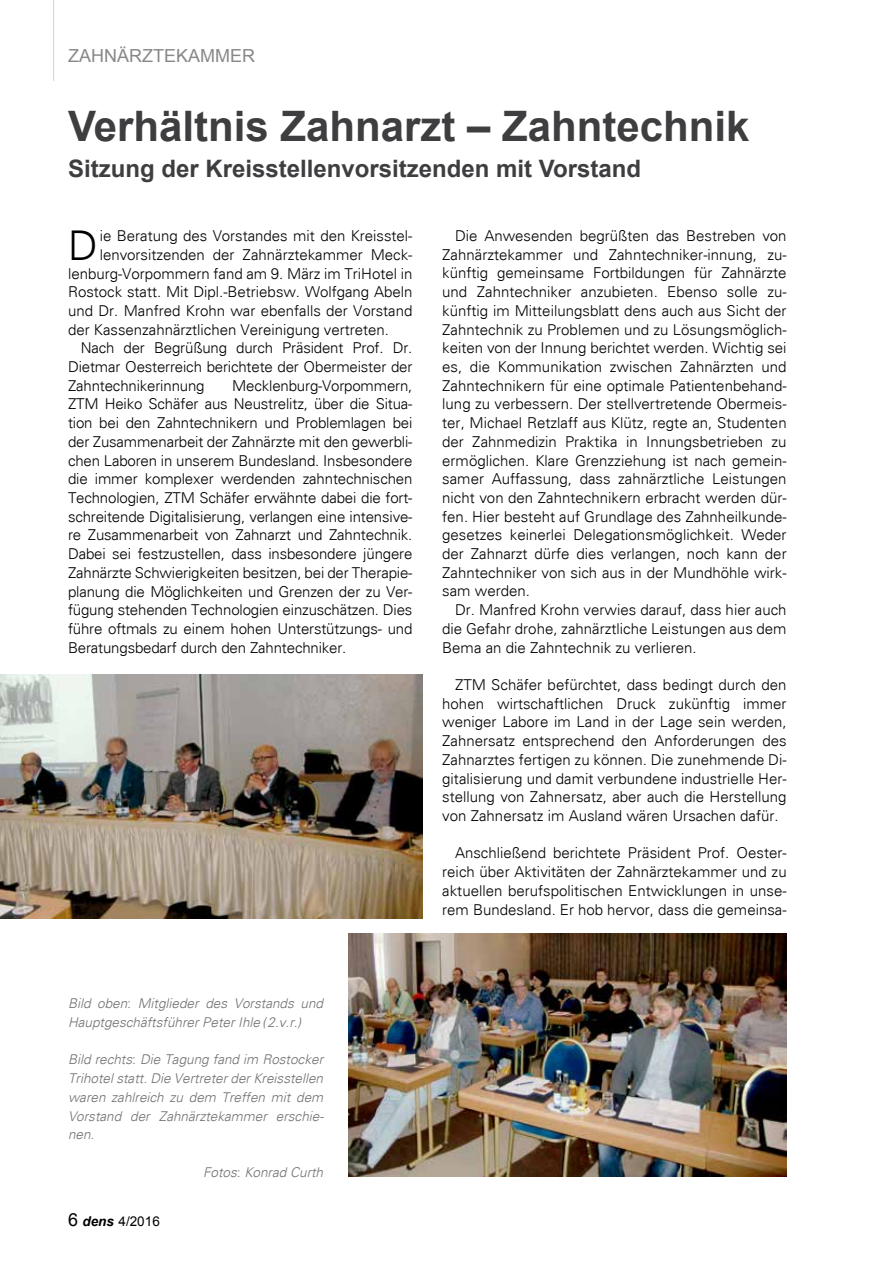
<style>
.page{position:relative;width:893px;height:1263px;background:#fff}
.page>*{position:absolute;margin:0;border:0;box-sizing:border-box;transform-origin:0 0}
.t1{font:700 42px "Arial";color:#3e3d40}
.t2{font:300 41.1px "Univers";color:#000}
.t3{font:700 24px "Arial";color:#3e3d40}
.t4{font:18px "Arial";color:#87888a}
.t5{font:300 15px/18.8px "Univers";color:#000;text-align:justify}
.t6{font:italic 300 13.5px/18.8px "Univers";color:#707172}
.t7{font:13.5px "Arial";color:#000}
.s1{font-size:18px}
.s2{font-weight:700;font-style:italic}
</style>
<div class="page">
<hr style="left:53px;top:0;width:1px;height:81px;background:#d1d2d4">
<img style="left:0;top:674px;width:422px;height:245px">
<img style="left:349px;top:933px;width:438px;height:244px">
<p class="t4" style="left:68px;top:44px;width:189px">ZAHNÄRZTEKAMMER</p>
<h1 class="t1" style="left:68px;top:98px;width:683px">Verhältnis Zahnarzt – Zahntechnik</h1>
<h3 class="t3" style="left:68px;top:153px;width:574px">Sitzung der Kreisstellenvorsitzenden mit Vorstand</h3>
<h2 class="t2" style="left:68px;top:221px;width:31px">D</h2>
<p class="t5" style="left:100px;top:226px;width:314px">ie Beratung des Vorstandes mit den Kreisstel-</p>
<p class="t5" style="left:100px;top:245px;width:314px">lenvorsitzenden der Zahnärztekammer Meck-</p>
<p class="t5" style="left:68px;top:264px;width:346px">lenburg-Vorpommern fand am 9. März im TriHotel in</p>
<p class="t5" style="left:68px;top:283px;width:346px">Rostock statt. Mit Dipl.-Betriebsw. Wolfgang Abeln</p>
<p class="t5" style="left:68px;top:301px;width:346px">und Dr. Manfred Krohn war ebenfalls der Vorstand</p>
<p class="t5" style="left:68px;top:320px;width:322px">der Kassenzahnärztlichen Vereinigung vertreten.</p>
<p class="t5" style="left:81px;top:339px;width:333px">Nach der Begrüßung durch Präsident Prof. Dr.</p>
<p class="t5" style="left:68px;top:357px;width:346px">Dietmar Oesterreich berichtete der Obermeister der</p>
<p class="t5" style="left:68px;top:376px;width:138px">Zahntechnikerinnung</p>
<p class="t5" style="left:68px;top:376px;width:346px;text-indent:164px">Mecklenburg-Vorpommern, ZTM Heiko Schäfer aus Neustrelitz, über die Situa&shy;tion bei den Zahntechnikern und Problemlagen bei der Zusammenarbeit der Zahnärzte mit den gewerbli&shy;chen Laboren in unserem Bundesland. Insbesondere die immer komplexer werdenden zahntechnischen Technologien, ZTM Schäfer erwähnte dabei die fort&shy;schreitende Digitalisierung, verlangen eine intensive&shy;re Zusammenarbeit von Zahnarzt und Zahntechnik.<br>Dabei sei festzustellen, dass insbesondere jüngere Zahnärzte Schwierigkeiten besitzen, bei der Therapie&shy;planung die Möglichkeiten und Grenzen der zu Ver&shy;fügung stehenden Technologien einzuschätzen. Dies führe oftmals zu einem hohen Unterstützungs- und Beratungsbedarf durch den Zahntechniker.</p>
<p class="t5" style="left:442px;top:226px;width:346px;text-indent:13px">Die Anwesenden begrüßten das Bestreben von Zahnärztekammer und Zahntechniker-innung, zu&shy;künftig gemeinsame Fortbildungen für Zahnärzte und Zahntechniker anzubieten. Ebenso solle zu&shy;künftig im Mitteilungsblatt dens auch aus Sicht der Zahntechnik zu Problemen und zu Lösungsmöglich&shy;keiten von der Innung berichtet werden. Wichtig sei es, die Kommunikation zwischen Zahnärzten und Zahntechnikern für eine optimale Patientenbehand&shy;lung zu verbessern. Der stellvertretende Obermeis&shy;ter, Michael Retzlaff aus Klütz, regte an, Studenten der Zahnmedizin Praktika in Innungsbetrieben zu ermöglichen. Klare Grenzziehung ist nach gemein&shy;samer Auffassung, dass zahnärztliche Leistungen nicht von den Zahntechnikern erbracht werden dür&shy;fen. Hier besteht auf Grundlage des Zahnheilkunde&shy;gesetzes keinerlei Delegationsmöglichkeit. Weder der Zahnarzt dürfe dies verlangen, noch kann der Zahntechniker von sich aus in der Mundhöhle wirk&shy;sam werden.</p>
<p class="t5" style="left:442px;top:600px;width:346px;text-indent:13px">Dr. Manfred Krohn verwies darauf, dass hier auch die Gefahr drohe, zahnärztliche Leistungen aus dem Bema an die Zahntechnik zu verlieren.</p>
<p class="t5" style="left:442px;top:675px;width:346px;text-indent:13px">ZTM Schäfer befürchtet, dass bedingt durch den hohen wirtschaftlichen Druck zukünftig immer weniger Labore im Land in der Lage sein werden, Zahnersatz entsprechend den Anforderungen des Zahnarztes fertigen zu können. Die zunehmende Di&shy;gitalisierung und damit verbundene industrielle Her&shy;stellung von Zahnersatz, aber auch die Herstellung von Zahnersatz im Ausland wären Ursachen dafür.</p>
<p class="t5" style="left:442px;top:844px;width:346px;text-indent:13px">Anschließend berichtete Präsident Prof. Oester&shy;reich über Aktivitäten der Zahnärztekammer und zu aktuellen berufspolitischen Entwicklungen in unse&shy;rem Bundesland. Er hob hervor, dass die gemeinsa-</p>
<p class="t6" style="left:68px;top:994px;width:257px">Bild oben: Mitglieder des Vorstands und<br>Hauptgeschäftsführer Peter Ihle (2.v.r.)</p>
<p class="t6" style="left:68px;top:1050px;width:257px;text-align:justify">Bild rechts: Die Tagung fand im Rostocker Trihotel statt. Die Vertreter der Kreisstellen waren zahlreich zu dem Treffen mit dem Vorstand der Zahnärztekammer erschie&shy;nen.</p>
<p class="t6" style="left:203px;top:1162px;width:122px">Fotos: Konrad Curth</p>
<p class="t7" style="left:68px;top:1212px;width:93px"><span class="s1">6</span> <span class="s2">dens</span> 4/2016</p>
</div>
